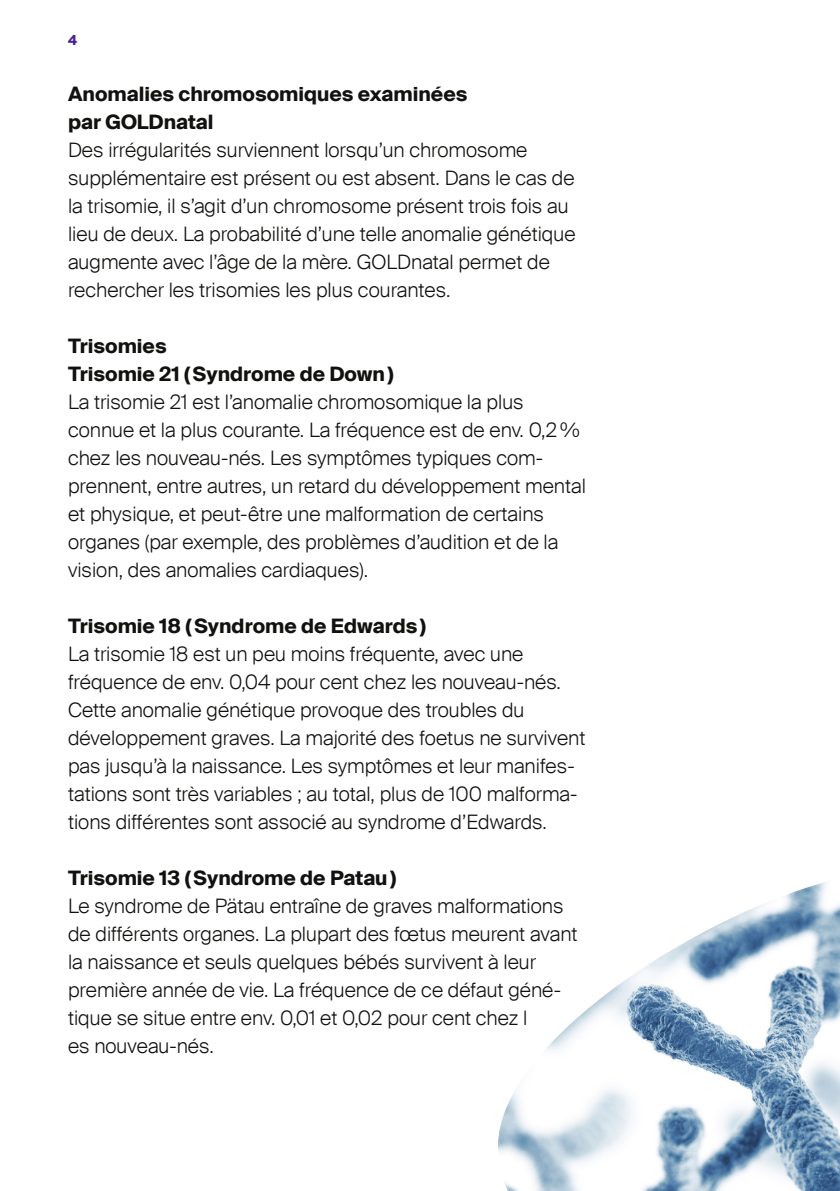
<style>
.page{position:relative;width:840px;height:1191px;background:#fff}
.page>*{position:absolute;margin:0;border:0;box-sizing:border-box;transform-origin:0 0}
.Fliesstext__10pt{font:300 20px/28px "Suisse Intl";color:#11110f}
.Zwischentitel__10pt{font:700 20px/28px "Suisse Intl";color:#11110f}
.t1{font:700 14px "Suisse Intl";color:#462095}
</style>
<div class="page">
<img style="left:498px;top:882px;width:341px;height:309px">
<p class="t1" style="left:68px;top:32px;width:10px">4</p>
<p class="Zwischentitel__10pt" style="left:68px;top:80px;width:401px">Anomalies chromosomiques examinées par GOLDnatal</p>
<p class="Fliesstext__10pt" style="left:68px;top:136px;width:508px">Des irrégularités surviennent lorsqu’un chromosome supplémentaire est présent ou est absent. Dans le cas de la trisomie, il s’agit d’un chromosome présent trois fois au lieu de deux. La probabilité d’une telle anomalie génétique augmente avec l’âge de la mère. GOLDnatal permet de rechercher les trisomies les plus courantes.</p>
<p class="Zwischentitel__10pt" style="left:68px;top:332px;width:100px">Trisomies</p>
<p class="Zwischentitel__10pt" style="left:68px;top:360px;width:327px">Trisomie 21 (Syndrome de Down)</p>
<p class="Fliesstext__10pt" style="left:68px;top:388px;width:519px">La trisomie 21 est l’anomalie chromosomique la plus connue et la plus courante. La fréquence est de env. 0,2% chez les nouveau-nés. Les symptômes typiques com&shy;prennent, entre autres, un retard du développement mental et physique, et peut-être une malformation de certains organes (par exemple, des problèmes d’audition et de la vision, des anomalies cardiaques).</p>
<p class="Zwischentitel__10pt" style="left:68px;top:612px;width:359px">Trisomie 18 (Syndrome de Edwards)</p>
<p class="Fliesstext__10pt" style="left:68px;top:640px;width:518px">La trisomie 18 est un peu moins fréquente, avec une fréquence de env. 0,04 pour cent chez les nouveau-nés.<br>Cette anomalie génétique provoque des troubles du développement graves. La majorité des foetus ne survivent pas jusqu’à la naissance. Les symptômes et leur manifes&shy;tations sont très variables ; au total, plus de 100 malforma&shy;tions différentes sont associé au syndrome d’Edwards.</p>
<p class="Zwischentitel__10pt" style="left:68px;top:864px;width:330px">Trisomie 13 (Syndrome de Patau)</p>
<p class="Fliesstext__10pt" style="left:68px;top:892px;width:510px">Le syndrome de Pätau entraîne de graves malformations de différents organes. La plupart des fœtus meurent avant la naissance et seuls quelques bébés survivent à leur première année de vie. La fréquence de ce défaut géné&shy;tique se situe entre env. 0,01 et 0,02 pour cent chez l<br>es nouveau-nés.</p>
</div>
